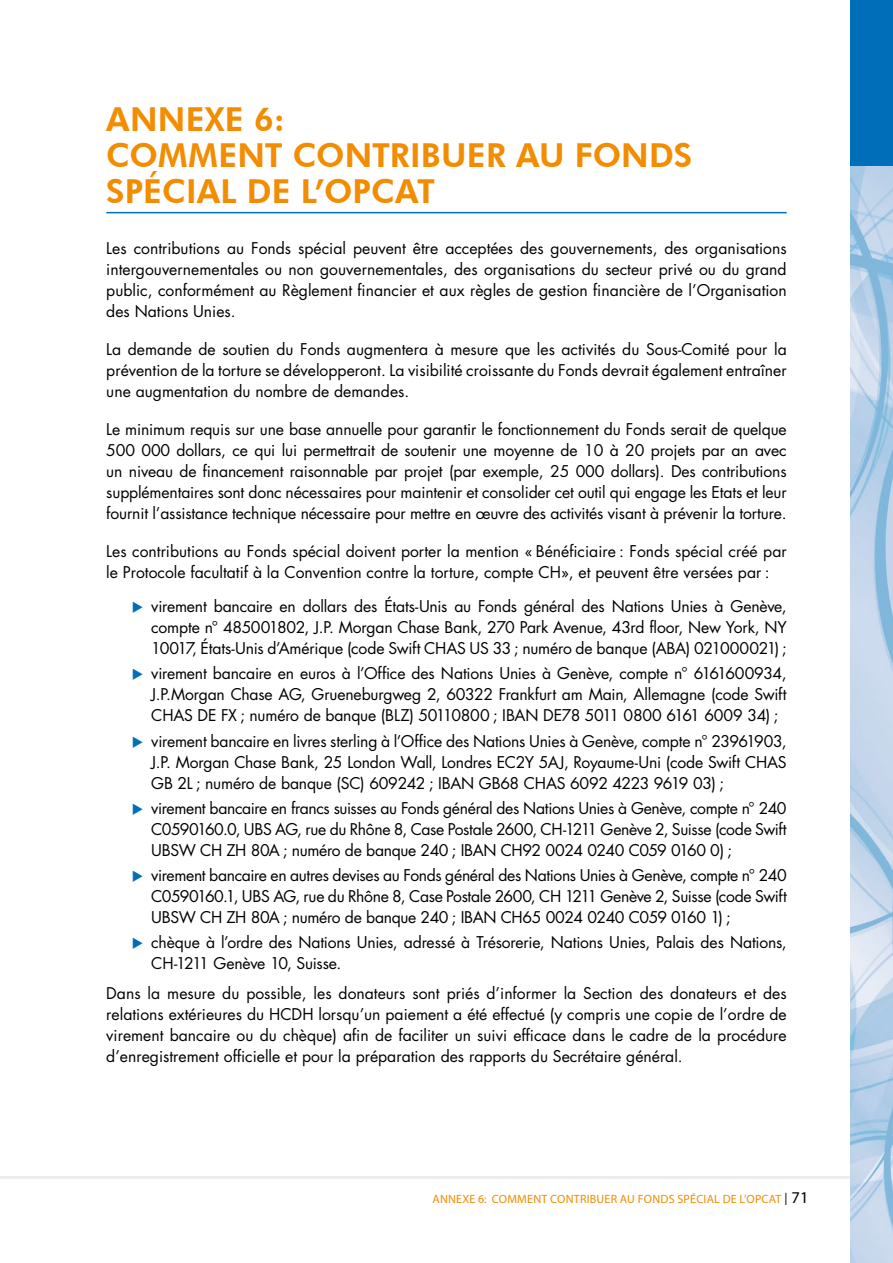
<style>
.page{position:relative;width:893px;height:1263px;background:#fff}
.page>*{position:absolute;margin:0;border:0;box-sizing:border-box;transform-origin:0 0}
.t1{font:800 33px/36px "Futura BT";letter-spacing:.005em;color:#f28c00}
.t2{font:15.75px/21px "Futura";letter-spacing:-.005em;color:#000;text-align:justify}
.t3{font:12px "Myriad Pro";letter-spacing:.02em;color:#f28c00}
.s1{color:#006eb8}
.s2{font-weight:300;font-size:18px;color:#000}
.s3{font-size:16.5px;color:#000}
</style>
<div class="page">
<hr style="left:0;top:1176px;width:893px;height:3px;background:#ededed">
<img style="left:850px;top:166px;width:43px;height:1097px">
<div style="left:850px;top:0;width:43px;height:166px;background:#006eb8"></div>
<hr style="left:106px;top:212px;width:681px;height:1px;background:#006eb8">
<h1 class="t1" style="left:106px;top:101px;width:587px">ANNEXE 6:<br>COMMENT CONTRIBUER AU FONDS<br>SPÉCIAL DE L’OPCAT</h1>
<p class="t2" style="left:106px;top:238px;width:682px">Les contributions au Fonds spécial peuvent être acceptées des gouvernements, des organisations intergouvernementales ou non gouvernementales, des organisations du secteur privé ou du grand public, conformément au Règlement financier et aux règles de gestion financière de l’Organisation des Nations Unies.</p>
<p class="t2" style="left:106px;top:339px;width:682px">La demande de soutien du Fonds augmentera à mesure que les activités du Sous-Comité pour la prévention de la torture se développeront. La visibilité croissante du Fonds devrait également entraîner une augmentation du nombre de demandes.</p>
<p class="t2" style="left:106px;top:419px;width:682px">Le minimum requis sur une base annuelle pour garantir le fonctionnement du Fonds serait de quelque 500 000 dollars, ce qui lui permettrait de soutenir une moyenne de 10 à 20 projets par an avec un niveau de financement raisonnable par projet (par exemple, 25 000 dollars). Des contributions supplémentaires sont donc nécessaires pour maintenir et consolider cet outil qui engage les Etats et leur fournit l’assistance technique nécessaire pour mettre en œuvre des activités visant à prévenir la torture.</p>
<p class="t2" style="left:106px;top:541px;width:682px">Les contributions au Fonds spécial doivent porter la mention « Bénéficiaire : Fonds spécial créé par le Protocole facultatif à la Convention contre la torture, compte CH», et peuvent être versées par :</p>
<p class="t2" style="left:151px;top:596px;width:637px;text-indent:-19px"><span class="s1">◆</span> virement bancaire en dollars des États-Unis au Fonds général des Nations Unies à Genève, compte n° 485001802, J.P. Morgan Chase Bank, 270 Park Avenue, 43rd floor, New York, NY 10017, États-Unis d’Amérique (code Swift CHAS US 33 ; numéro de banque (ABA) 021000021) ;</p>
<p class="t2" style="left:151px;top:663px;width:637px;text-indent:-19px"><span class="s1">◆</span> virement bancaire en euros à l’Office des Nations Unies à Genève, compte n° 6161600934, J.P.Morgan Chase AG, Grueneburgweg 2, 60322 Frankfurt am Main, Allemagne (code Swift CHAS DE FX ; numéro de banque (BLZ) 50110800 ; IBAN DE78 5011 0800 6161 6009 34) ;</p>
<p class="t2" style="left:151px;top:730px;width:637px;text-indent:-19px"><span class="s1">◆</span> virement bancaire en livres sterling à l’Office des Nations Unies à Genève, compte n° 23961903, J.P. Morgan Chase Bank, 25 London Wall, Londres EC2Y 5AJ, Royaume-Uni (code Swift CHAS GB 2L ; numéro de banque (SC) 609242 ; IBAN GB68 CHAS 6092 4223 9619 03) ;</p>
<p class="t2" style="left:151px;top:798px;width:637px;text-indent:-19px"><span class="s1">◆</span> virement bancaire en francs suisses au Fonds général des Nations Unies à Genève, compte n° 240<br>C0590160.0, UBS AG, rue du Rhône 8, Case Postale 2600, CH-1211 Genève 2, Suisse (code Swift UBSW CH ZH 80A ; numéro de banque 240 ; IBAN CH92 0024 0240 C059 0160 0) ;</p>
<p class="t2" style="left:151px;top:865px;width:637px;text-indent:-19px"><span class="s1">◆</span> virement bancaire en autres devises au Fonds général des Nations Unies à Genève, compte n° 240<br>C0590160.1, UBS AG, rue du Rhône 8, Case Postale 2600, CH 1211 Genève 2, Suisse (code Swift UBSW CH ZH 80A ; numéro de banque 240 ; IBAN CH65 0024 0240 C059 0160 1) ;</p>
<p class="t2" style="left:151px;top:932px;width:637px;text-indent:-19px"><span class="s1">◆</span> chèque à l’ordre des Nations Unies, adressé à Trésorerie, Nations Unies, Palais des Nations,<br>CH-1211 Genève 10, Suisse.</p>
<p class="t2" style="left:106px;top:983px;width:682px">Dans la mesure du possible, les donateurs sont priés d’informer la Section des donateurs et des relations extérieures du HCDH lorsqu’un paiement a été effectué (y compris une copie de l’ordre de virement bancaire ou du chèque) afin de faciliter un suivi efficace dans le cadre de la procédure d’enregistrement officielle et pour la préparation des rapports du Secrétaire général.</p>
<p class="t3" style="left:432px;top:1191px;width:378px">ANNEXE 6: COMMENT CONTRIBUER AU FONDS SPÉCIAL DE L’OPCAT <span class="s2">I</span> <span class="s3">71</span></p>
</div>
